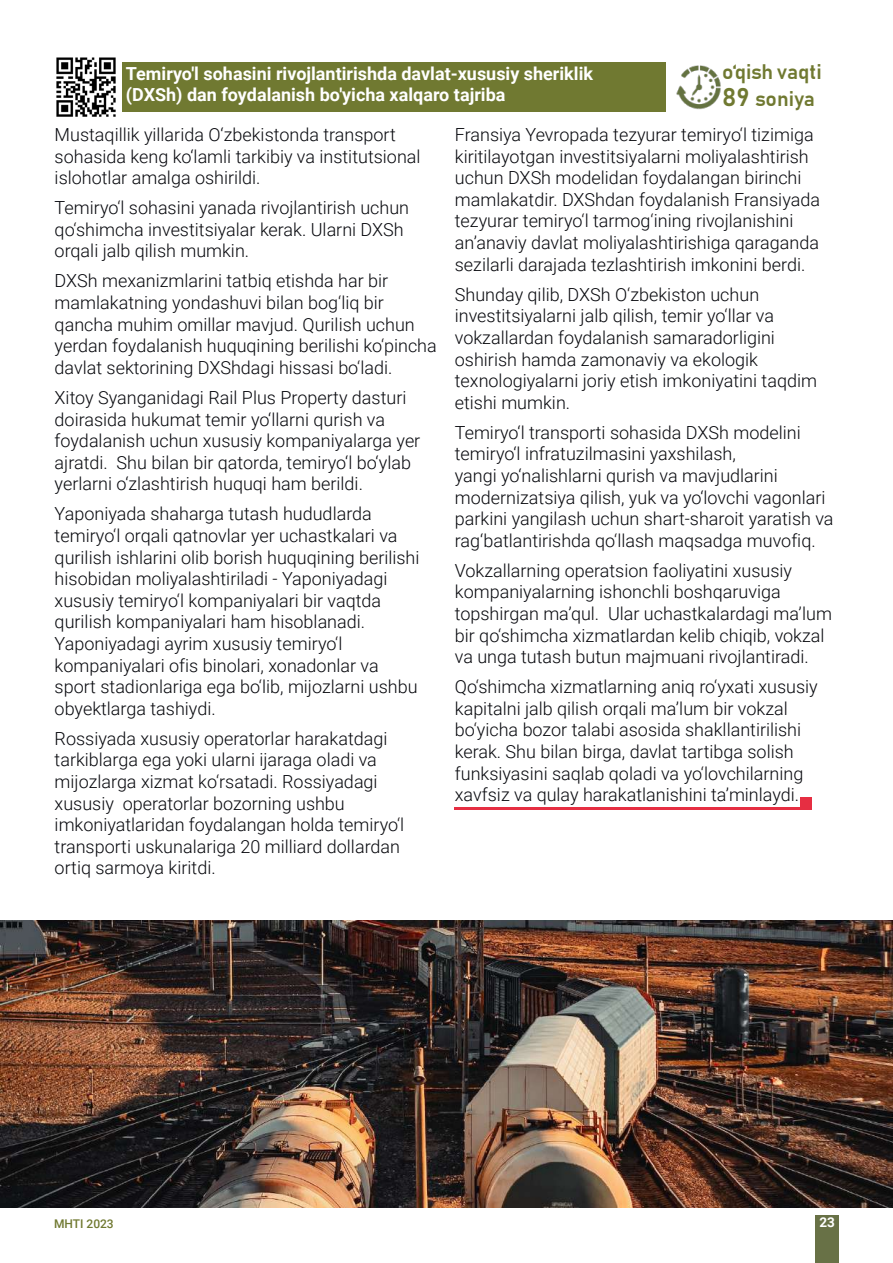
<style>
.page{position:relative;width:893px;height:1263px;background:#fff}
.page>*{position:absolute;margin:0;border:0;box-sizing:border-box;transform-origin:0 0}
.t1{font:21px "Bahnschrift";color:#707931}
.t2{font:300 18px/21.6px "Roboto";color:#07080d}
.t3{font:700 18px/21px "Roboto";color:#fff}
.t4{font:700 13.5px "Roboto";color:#fff}
.t5{font:500 12px "Roboto";color:#707931}
.s1{font-size:25.5px}
.s2{color:#231f20}
</style>
<div class="page">
<div style="left:815px;top:1215px;width:24px;height:48px;background:#687146"></div>
<div style="left:122px;top:62px;width:543px;height:50px;background:#707931"></div>
<img style="left:56px;top:57px;width:60px;height:60px">
<img style="left:676px;top:65px;width:45px;height:45px">
<img style="left:0;top:921px;width:893px;height:287px">
<hr style="left:455px;top:807px;width:357px;height:3px;background:#e62e42">
<div style="left:801px;top:797px;width:11px;height:11px;background:#e62e42"></div>
<p class="t3" style="left:126px;top:62px;width:469px">Temiryo'l sohasini rivojlantirishda davlat-xususiy sheriklik (DXSh) dan foydalanish bo'yicha xalqaro tajriba</p>
<p class="t1" style="left:722px;top:58px;width:101px">o‘qish vaqti</p>
<p class="t1" style="left:722px;top:86px;width:94px"><span class="s1">89</span> soniya</p>
<p class="t2" style="left:55px;top:123px;width:367px">Mustaqillik yillarida O‘zbekistonda transport sohasida keng ko‘lamli tarkibiy va institutsional islohotlar amalga oshirildi.</p>
<p class="t2" style="left:55px;top:196px;width:356px">Temiryo<span class="s2">‘</span>l sohasini yanada rivojlantirish uchun qo<span class="s2">‘</span>shimcha investitsiyalar kerak. Ularni DXSh orqali jalb qilish mumkin.</p>
<p class="t2" style="left:55px;top:270px;width:384px">DXSh mexanizmlarini tatbiq etishda har bir mamlakatning yondashuvi bilan bog<span class="s2">‘</span>liq bir qancha muhim omillar mavjud. Qurilish uchun yerdan foydalanish huquqining berilishi ko<span class="s2">‘</span>pincha davlat sektorining DXShdagi hissasi bo<span class="s2">‘</span>ladi.</p>
<p class="t2" style="left:55px;top:386px;width:367px">Xitoy Syanganidagi Rail Plus Property dasturi doirasida hukumat temir yo‘llarni qurish va foydalanish uchun xususiy kompaniyalarga yer ajratdi. Shu bilan bir qatorda, temiryo‘l bo‘ylab yerlarni o‘zlashtirish huquqi ham berildi.</p>
<p class="t2" style="left:55px;top:502px;width:366px">Yaponiyada shaharga tutash hududlarda temiryo<span class="s2">‘</span>l orqali qatnovlar yer uchastkalari va qurilish ishlarini olib borish huquqining berilishi hisobidan moliyalashtiriladi - Yaponiyadagi xususiy temiryo<span class="s2">‘</span>l kompaniyalari bir vaqtda qurilish kompaniyalari ham hisoblanadi.<br>Yaponiyadagi ayrim xususiy temiryo<span class="s2">‘</span>l kompaniyalari ofis binolari, xonadonlar va sport stadionlariga ega bo<span class="s2">‘</span>lib, mijozlarni ushbu obyektlarga tashiydi.</p>
<p class="t2" style="left:55px;top:727px;width:351px">Rossiyada xususiy operatorlar harakatdagi tarkiblarga ega yoki ularni ijaraga oladi va mijozlarga xizmat ko<span class="s2">‘</span>rsatadi. Rossiyadagi xususiy operatorlar bozorning ushbu imkoniyatlaridan foydalangan holda temiryo<span class="s2">‘</span>l transporti uskunalariga 20 milliard dollardan ortiq sarmoya kiritdi.</p>
<p class="t2" style="left:455px;top:123px;width:367px">Fransiya Yevropada tezyurar temiryo<span class="s2">‘</span>l tizimiga kiritilayotgan investitsiyalarni moliyalashtirish uchun DXSh modelidan foydalangan birinchi mamlakatdir. DXShdan foydalanish Fransiyada tezyurar temiryo<span class="s2">‘</span>l tarmog<span class="s2">‘</span>ining rivojlanishini an’anaviy davlat moliyalashtirishiga qaraganda sezilarli darajada tezlashtirish imkonini berdi.</p>
<p class="t2" style="left:455px;top:283px;width:364px">Shunday qilib, DXSh O<span class="s2">‘</span>zbekiston uchun investitsiyalarni jalb qilish, temir yo<span class="s2">‘</span>llar va vokzallardan foydalanish samaradorligini oshirish hamda zamonaviy va ekologik texnologiyalarni joriy etish imkoniyatini taqdim etishi mumkin.</p>
<p class="t2" style="left:455px;top:421px;width:380px">Temiryo‘l transporti sohasida DXSh modelini temiryo‘l infratuzilmasini yaxshilash,<br>yangi yo‘nalishlarni qurish va mavjudlarini modernizatsiya qilish, yuk va yo‘lovchi vagonlari parkini yangilash uchun shart-sharoit yaratish va rag‘batlantirishda qo<span class="s2">‘</span>llash maqsadga muvofiq.</p>
<p class="t2" style="left:455px;top:559px;width:379px">Vokzallarning operatsion faoliyatini xususiy kompaniyalarning ishonchli boshqaruviga topshirgan ma’qul. Ular uchastkalardagi ma’lum bir qo<span class="s2">‘</span>shimcha xizmatlardan kelib chiqib, vokzal va unga tutash butun majmuani rivojlantiradi.</p>
<p class="t2" style="left:455px;top:675px;width:364px">Qo<span class="s2">‘</span>shimcha xizmatlarning aniq ro<span class="s2">‘</span>yxati xususiy kapitalni jalb qilish orqali ma’lum bir vokzal bo<span class="s2">‘</span>yicha bozor talabi asosida shakllantirilishi kerak. Shu bilan birga, davlat tartibga solish funksiyasini saqlab qoladi va yo<span class="s2">‘</span>lovchilarning xavfsiz va qulay harakatlanishini ta’minlaydi.</p>
<p class="t5" style="left:54px;top:1215px;width:61px">MHTI 2023</p>
<p class="t4" style="left:819px;top:1212px;width:17px">23</p>
</div>
